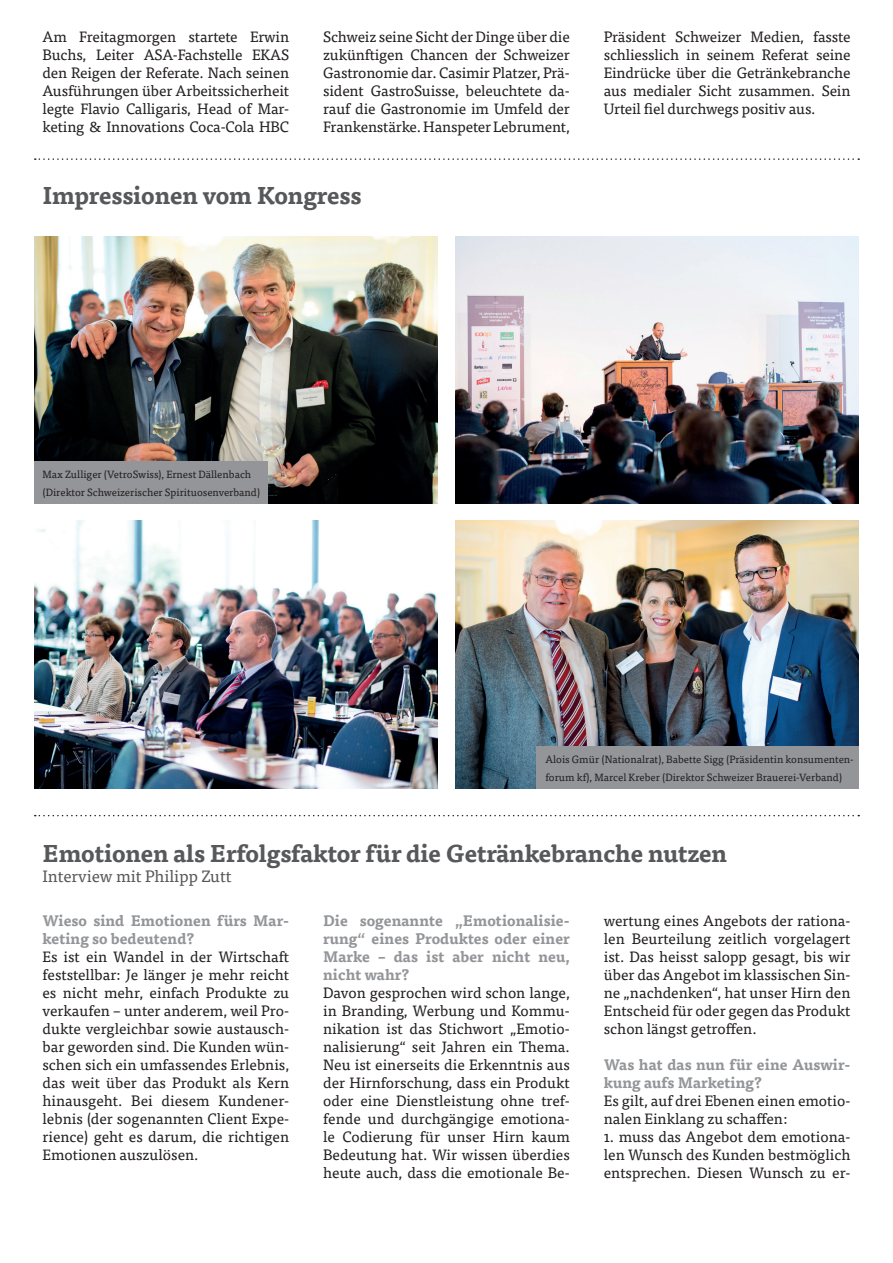
<style>
.page{position:relative;width:893px;height:1263px;background:#fff}
.page>*{position:absolute;margin:0;border:0;box-sizing:border-box;transform-origin:0 0}
.t1{font:700 24px "Tisa Pro";letter-spacing:-.01em;color:#57585a}
.t2{font:16.5px "Tisa Pro";color:#57585a}
.t3{font:15px/18px "Tisa Pro";color:#231f20;text-align:justify}
.t4{font:700 15px/18px "Tisa Pro";color:#939598}
.t5{font:10.5px/18px "Tisa Pro";color:#231f20}
</style>
<div class="page">
<svg style="left:35px;top:815px;width:824px;height:1px"></svg>
<img style="left:34px;top:236px;width:404px;height:268px">
<img style="left:455px;top:236px;width:404px;height:268px">
<img style="left:34px;top:521px;width:404px;height:268px">
<img style="left:455px;top:521px;width:404px;height:268px">
<svg style="left:35px;top:158px;width:824px;height:2px"></svg>
<div style="left:34px;top:461px;width:234px;height:43px;background:#939598"></div>
<div style="left:537px;top:746px;width:322px;height:43px;background:#939598"></div>
<p class="t3" style="left:43px;top:26px;width:248px">Am Freitagmorgen startete Erwin Buchs, Leiter ASA-Fachstelle EKAS den Reigen der Referate. Nach seinen Ausführungen über Arbeitssicherheit legte Flavio Calligaris, Head of Mar&shy;keting &amp; Innovations Coca-Cola HBC</p>
<p class="t3" style="left:323px;top:26px;width:248px">Schweiz seine Sicht der Dinge über die zukünftigen Chancen der Schweizer Gastronomie dar. Casimir Platzer, Prä&shy;sident GastroSuisse, beleuchtete da&shy;rauf die Gastronomie im Umfeld der Frankenstärke. Hanspeter Lebrument,</p>
<p class="t3" style="left:604px;top:26px;width:248px">Präsident Schweizer Medien, fasste schliesslich in seinem Referat seine Eindrücke über die Getränkebranche aus medialer Sicht zusammen. Sein Urteil fiel durchwegs positiv aus.</p>
<h1 class="t1" style="left:43px;top:176px;width:321px">Impressionen vom Kongress</h1>
<p class="t5" style="left:43px;top:465px;width:219px">Max Zulliger (VetroSwiss), Ernest Dällenbach (Direktor Schweizerischer Spirituosenverband)</p>
<p class="t5" style="left:545px;top:750px;width:310px">Alois Gmür (Nationalrat), Babette Sigg (Präsidentin konsumenten&shy;forum kf), Marcel Kreber (Direktor Schweizer Brauerei-Verband)</p>
<h1 class="t1" style="left:43px;top:834px;width:686px">Emotionen als Erfolgsfaktor für die Getränkebranche nutzen</h1>
<p class="t2" style="left:43px;top:864px;width:191px">Interview mit Philipp Zutt</p>
<p class="t4" style="left:43px;top:911px;width:248px">Wieso sind Emotionen fürs Mar&shy;keting so bedeutend?</p>
<p class="t3" style="left:43px;top:947px;width:248px">Es ist ein Wandel in der Wirtschaft feststellbar: Je länger je mehr reicht es nicht mehr, einfach Produkte zu verkaufen – unter anderem, weil Pro&shy;dukte vergleichbar sowie austausch&shy;bar geworden sind. Die Kunden wün&shy;schen sich ein umfassendes Erlebnis, das weit über das Produkt als Kern hinausgeht. Bei diesem Kundener&shy;lebnis (der sogenannten Client Expe&shy;rience) geht es darum, die richtigen Emotionen auszulösen.</p>
<p class="t4" style="left:323px;top:911px;width:248px;text-align:justify">Die sogenannte „Emotionalisie&shy;rung“ eines Produktes oder einer Marke – das ist aber nicht neu, nicht wahr?</p>
<p class="t3" style="left:323px;top:983px;width:248px">Davon gesprochen wird schon lange, in Branding, Werbung und Kommu&shy;nikation ist das Stichwort „Emotio&shy;nalisierung“ seit Jahren ein Thema.<br>Neu ist einerseits die Erkenntnis aus der Hirnforschung, dass ein Produkt oder eine Dienstleistung ohne tref&shy;fende und durchgängige emotiona&shy;le Codierung für unser Hirn kaum Bedeutung hat. Wir wissen überdies heute auch, dass die emotionale Be-</p>
<p class="t3" style="left:604px;top:911px;width:248px">wertung eines Angebots der rationa&shy;len Beurteilung zeitlich vorgelagert ist. Das heisst salopp gesagt, bis wir über das Angebot im klassischen Sin&shy;ne „nachdenken“, hat unser Hirn den Entscheid für oder gegen das Produkt schon längst getroffen.</p>
<p class="t4" style="left:604px;top:1055px;width:248px">Was hat das nun für eine Auswir&shy;kung aufs Marketing?</p>
<p class="t3" style="left:604px;top:1091px;width:248px">Es gilt, auf drei Ebenen einen emotio&shy;nalen Einklang zu schaffen:</p>
<p class="t3" style="left:604px;top:1127px;width:248px">1. muss das Angebot dem emotiona&shy;len Wunsch des Kunden bestmöglich entsprechen. Diesen Wunsch zu er-</p>
</div>
